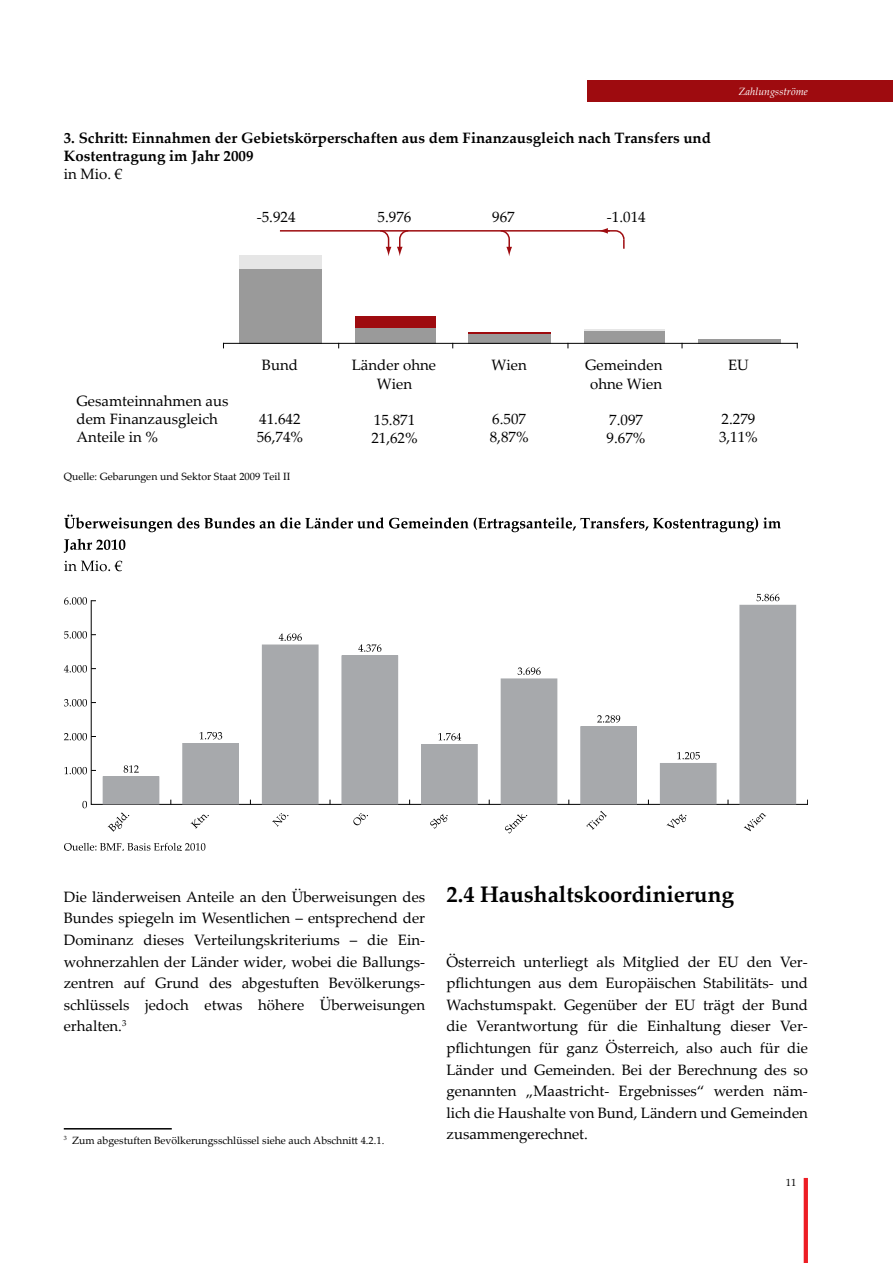
<style>
.page{position:relative;width:893px;height:1263px;background:#fff}
.page>*{position:absolute;margin:0;border:0;box-sizing:border-box;transform-origin:0 0}
.t1{font:700 22.5px "Palatino Linotype";color:#000}
.t2{font:15px/21.6px "Palatino Linotype";color:#000}
.t3{font:700 15px/18px "Palatino Linotype";color:#000}
.t4{font:10.5px "Palatino Linotype";color:#000}
.t5{font:italic 10.5px "Palatino Linotype";color:#fff}
</style>
<div class="page">
<hr style="left:804px;top:1178px;width:4px;height:85px;background:#ed1d24">
<div style="left:587px;top:81px;width:306px;height:21px;background:#9e0b0f"></div>
<hr style="left:64px;top:1128px;width:108px;height:1px;background:#000">
<svg style="left:64px;top:561px;width:58px;height:10px"></svg>
<svg style="left:64px;top:515px;width:717px;height:17px"></svg>
<svg style="left:64px;top:539px;width:61px;height:14px"></svg>
<svg style="left:64px;top:843px;width:141px;height:7px"></svg>
<svg style="left:91px;top:600px;width:717px;height:205px"></svg>
<div style="left:103px;top:777px;width:56px;height:27px;background:#a7a9ac"></div>
<svg style="left:124px;top:765px;width:15px;height:8px"></svg>
<div style="left:183px;top:743px;width:55px;height:61px;background:#a7a9ac"></div>
<div style="left:183px;top:743px;width:56px;height:61px;border:1px solid #a7a9ac"></div>
<svg style="left:200px;top:732px;width:22px;height:7px"></svg>
<div style="left:262px;top:645px;width:56px;height:159px;background:#a7a9ac"></div>
<svg style="left:279px;top:633px;width:23px;height:8px"></svg>
<div style="left:342px;top:656px;width:56px;height:148px;background:#a7a9ac"></div>
<svg style="left:358px;top:644px;width:23px;height:8px"></svg>
<div style="left:422px;top:744px;width:55px;height:60px;background:#a7a9ac"></div>
<div style="left:421px;top:744px;width:56px;height:60px;border:1px solid #a7a9ac"></div>
<svg style="left:438px;top:733px;width:23px;height:7px"></svg>
<div style="left:501px;top:679px;width:56px;height:125px;background:#a7a9ac"></div>
<svg style="left:518px;top:667px;width:23px;height:8px"></svg>
<div style="left:581px;top:727px;width:55px;height:77px;background:#a7a9ac"></div>
<div style="left:580px;top:726px;width:57px;height:78px;border:1px solid #a7a9ac"></div>
<svg style="left:597px;top:715px;width:23px;height:8px"></svg>
<div style="left:660px;top:763px;width:56px;height:41px;background:#a7a9ac"></div>
<svg style="left:677px;top:752px;width:23px;height:7px"></svg>
<div style="left:740px;top:605px;width:56px;height:199px;background:#a7a9ac"></div>
<svg style="left:756px;top:594px;width:23px;height:7px"></svg>
<svg style="left:108px;top:812px;width:21px;height:20px"></svg>
<svg style="left:191px;top:815px;width:18px;height:14px"></svg>
<svg style="left:272px;top:813px;width:16px;height:14px"></svg>
<svg style="left:353px;top:813px;width:15px;height:12px"></svg>
<svg style="left:430px;top:814px;width:18px;height:15px"></svg>
<svg style="left:505px;top:814px;width:22px;height:19px"></svg>
<svg style="left:586px;top:811px;width:21px;height:19px"></svg>
<svg style="left:667px;top:814px;width:19px;height:14px"></svg>
<svg style="left:744px;top:813px;width:22px;height:18px"></svg>
<svg style="left:82px;top:801px;width:5px;height:7px"></svg>
<svg style="left:64px;top:767px;width:31px;height:7px"></svg>
<svg style="left:64px;top:733px;width:31px;height:7px"></svg>
<svg style="left:64px;top:699px;width:31px;height:7px"></svg>
<svg style="left:64px;top:665px;width:31px;height:7px"></svg>
<svg style="left:64px;top:631px;width:31px;height:8px"></svg>
<svg style="left:64px;top:597px;width:31px;height:8px"></svg>
<hr style="left:280px;top:230px;width:330px;height:2px;background:#9e0b0f">
<svg style="left:499px;top:230px;width:13px;height:26px"></svg>
<svg style="left:379px;top:230px;width:12px;height:26px"></svg>
<div style="left:239px;top:269px;width:83px;height:74px;background:#9a9a9a"></div>
<div style="left:355px;top:317px;width:81px;height:26px;background:#9a9a9a"></div>
<div style="left:469px;top:333px;width:82px;height:10px;background:#9a9a9a"></div>
<div style="left:584px;top:331px;width:81px;height:12px;background:#9a9a9a"></div>
<svg style="left:698px;top:339px;width:82px;height:4px"></svg>
<hr style="left:223px;top:343px;width:574px;height:1px;background:#000">
<svg style="left:598px;top:228px;width:27px;height:21px"></svg>
<div style="left:239px;top:256px;width:83px;height:13px;background:#e6e6e6"></div>
<div style="left:355px;top:316px;width:81px;height:12px;background:#9e0b0f"></div>
<hr style="left:469px;top:333px;width:82px;height:1px;background:#9e0b0f">
<hr style="left:584px;top:330px;width:81px;height:1px;background:#000">
<svg style="left:397px;top:230px;width:13px;height:26px"></svg>
<p class="t3" style="left:64px;top:128px;width:649px">3. Schritt: Einnahmen der Gebietskörperschaften aus dem Finanzausgleich nach Transfers und<br>Kostentragung im Jahr 2009</p>
<p class="t2" style="left:64px;top:162px;width:60px">in Mio. €</p>
<p class="t2" style="left:257px;top:205px;width:40px">-5.924</p>
<p class="t2" style="left:378px;top:205px;width:35px">5.976</p>
<p class="t2" style="left:492px;top:205px;width:24px">967</p>
<p class="t2" style="left:607px;top:205px;width:40px">-1.014</p>
<p class="t5" style="left:738px;top:84px;width:71px">Zahlungsströme</p>
<p class="t2" style="left:76px;top:391px;width:153px;line-height:18px">Gesamteinnahmen aus dem Finanzausgleich<br>Anteile in %</p>
<p class="t2" style="left:262px;top:353px;width:38px">Bund</p>
<p class="t2" style="left:257px;top:409px;width:48px;line-height:18px">41.642<br>56,74%</p>
<p class="t4" style="left:64px;top:469px;width:228px">Quelle: Gebarungen und Sektor Staat 2009 Teil II</p>
<p class="t2" style="left:352px;top:354px;width:86px;line-height:19.4px;text-align:center">Länder ohne<br>Wien</p>
<p class="t2" style="left:371px;top:410px;width:48px;line-height:18px">15.871<br>21,62%</p>
<p class="t2" style="left:491px;top:353px;width:37px">Wien</p>
<p class="t2" style="left:490px;top:409px;width:40px;line-height:18px">6.507<br>8,87%</p>
<p class="t2" style="left:585px;top:354px;width:79px;line-height:19.4px;text-align:center">Gemeinden ohne Wien</p>
<p class="t2" style="left:607px;top:410px;width:40px;line-height:18px">7.097<br>9.67%</p>
<p class="t2" style="left:728px;top:353px;width:22px">EU</p>
<p class="t2" style="left:719px;top:409px;width:40px;line-height:18px">2.279<br>3,11%</p>
<p class="t2" style="left:64px;top:885px;width:363px;text-align:justify">Die länderweisen Anteile an den Überweisungen des Bundes spiegeln im Wesentlichen – entsprechend der Dominanz dieses Verteilungskriteriums – die Ein&shy;wohnerzahlen der Länder wider, wobei die Ballungs&shy;zentren auf Grund des abgestuften Bevölkerungs&shy;schlüssels jedoch etwas höhere Überweisungen erhalten.<sup>3</sup></p>
<p class="t4" style="left:64px;top:1133px;width:322px"><sup>3</sup> Zum abgestuften Bevölkerungsschlüssel siehe auch Abschnitt 4.2.1.</p>
<h1 class="t1" style="left:446px;top:879px;width:289px">2.4 Haushaltskoordinierung</h1>
<p class="t2" style="left:446px;top:950px;width:363px;text-align:justify">Österreich unterliegt als Mitglied der EU den Ver&shy;pflichtungen aus dem Europäischen Stabilitäts- und Wachstumspakt. Gegenüber der EU trägt der Bund die Verantwortung für die Einhaltung dieser Ver&shy;pflichtungen für ganz Österreich, also auch für die Länder und Gemeinden. Bei der Berechnung des so genannten „Maastricht- Ergebnisses“ werden näm&shy;lich die Haushalte von Bund, Ländern und Gemeinden zusammengerechnet.</p>
<p class="t4" style="left:786px;top:1174px;width:12px">11</p>
</div>
